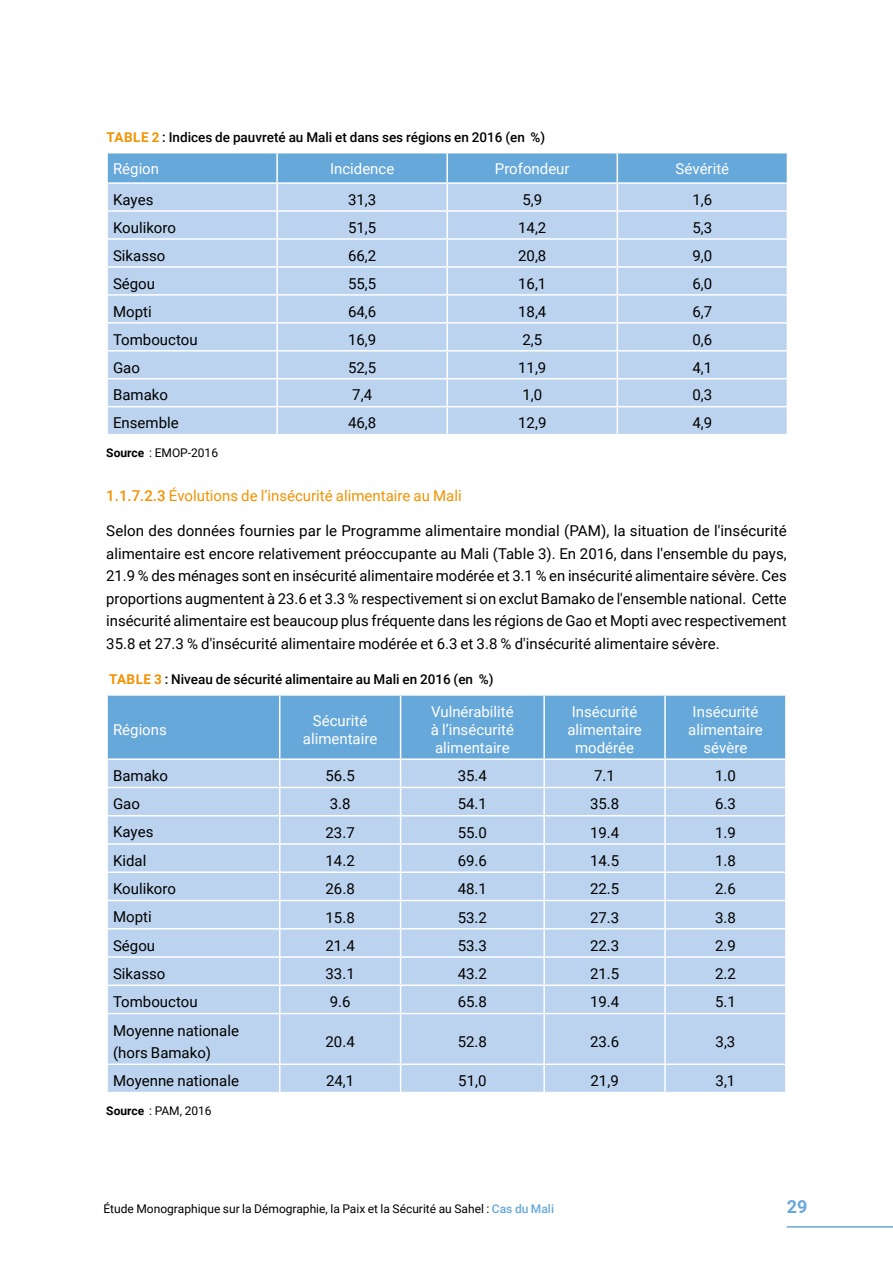
<style>
.page{position:relative;width:893px;height:1263px;background:#fff}
.page>*{position:absolute;margin:0;border:0;box-sizing:border-box;transform-origin:0 0}
.t1{font:700 18px "Roboto";color:#67a8da}
.t2{font:15px/22.5px "Roboto";color:#000;text-align:justify}
.t3{font:15px/18px "Roboto";color:#fff;text-align:center}
.t4{font:15px "Roboto";color:#f39200}
.t5{font:500 13.5px "Roboto";color:#000}
.t6{font:12px "Roboto";color:#000}
.s1{font-weight:700;color:#f39200}
.s2{font-weight:700}
.s3{font-weight:500}
.s4{font-weight:500;color:#67a8da}
</style>
<div class="page">
<hr style="left:787px;top:1226px;width:106px;height:1px;background:#67a8da">
<svg style="left:107px;top:153px;width:681px;height:281px;background:#b6d1ec"></svg>
<div style="left:108px;top:1014px;width:677px;height:78px;background:#bbd3ee"></div>
<svg style="left:107px;top:695px;width:679px;height:318px;background:#aeccea"></svg>
<hr style="left:544px;top:984px;width:121px;height:2px;background:#fff">
<hr style="left:543px;top:986px;width:2px;height:27px;background:#fff">
<hr style="left:665px;top:984px;width:122px;height:2px;background:#fff">
<hr style="left:664px;top:986px;width:2px;height:27px;background:#fff">
<hr style="left:785px;top:986px;width:2px;height:27px;background:#fff">
<hr style="left:279px;top:1014px;width:1px;height:49px;background:#fff">
<hr style="left:400px;top:1014px;width:1px;height:49px;background:#fff">
<hr style="left:543px;top:1014px;width:2px;height:49px;background:#fff">
<hr style="left:664px;top:1014px;width:2px;height:49px;background:#fff">
<hr style="left:106px;top:1063px;width:174px;height:2px;background:#fff">
<hr style="left:280px;top:1063px;width:121px;height:2px;background:#fff">
<svg style="left:279px;top:1065px;width:1px;height:27px"></svg>
<hr style="left:401px;top:1063px;width:143px;height:2px;background:#fff">
<svg style="left:400px;top:1065px;width:1px;height:27px"></svg>
<hr style="left:544px;top:1063px;width:121px;height:2px;background:#fff">
<hr style="left:543px;top:1065px;width:2px;height:27px;background:#fff">
<hr style="left:665px;top:1063px;width:122px;height:2px;background:#fff">
<hr style="left:664px;top:1065px;width:2px;height:27px;background:#fff">
<p class="t5" style="left:107px;top:127px;width:440px"><span class="s1">TABLE 2</span> : Indices de pauvreté au Mali et dans ses régions en 2016 (en %)</p>
<p class="t3" style="left:113px;top:160px;width:48px">Région</p>
<p class="t3" style="left:330px;top:160px;width:66px">Incidence</p>
<p class="t3" style="left:495px;top:160px;width:76px">Profondeur</p>
<p class="t3" style="left:676px;top:160px;width:55px">Sévérité</p>
<p class="t2" style="left:113px;top:188px;width:42px">Kayes</p>
<p class="t2" style="left:348px;top:188px;width:30px">31,3</p>
<p class="t2" style="left:522px;top:188px;width:21px">5,9</p>
<p class="t2" style="left:692px;top:188px;width:21px">1,6</p>
<p class="t2" style="left:113px;top:216px;width:64px">Koulikoro</p>
<p class="t2" style="left:348px;top:216px;width:30px">51,5</p>
<p class="t2" style="left:518px;top:216px;width:30px">14,2</p>
<p class="t2" style="left:692px;top:216px;width:21px">5,3</p>
<p class="t2" style="left:113px;top:244px;width:54px">Sikasso</p>
<p class="t2" style="left:348px;top:244px;width:30px">66,2</p>
<p class="t2" style="left:518px;top:244px;width:30px">20,8</p>
<p class="t2" style="left:692px;top:244px;width:21px">9,0</p>
<p class="t2" style="left:113px;top:271px;width:44px">Ségou</p>
<p class="t2" style="left:348px;top:271px;width:30px">55,5</p>
<p class="t2" style="left:518px;top:271px;width:30px">16,1</p>
<p class="t2" style="left:692px;top:271px;width:21px">6,0</p>
<p class="t2" style="left:113px;top:299px;width:40px">Mopti</p>
<p class="t2" style="left:348px;top:299px;width:30px">64,6</p>
<p class="t2" style="left:518px;top:299px;width:30px">18,4</p>
<p class="t2" style="left:692px;top:299px;width:21px">6,7</p>
<p class="t2" style="left:113px;top:327px;width:86px">Tombouctou</p>
<p class="t2" style="left:348px;top:327px;width:30px">16,9</p>
<p class="t2" style="left:522px;top:327px;width:21px">2,5</p>
<p class="t2" style="left:692px;top:327px;width:21px">0,6</p>
<p class="t2" style="left:113px;top:355px;width:28px">Gao</p>
<p class="t2" style="left:348px;top:355px;width:30px">52,5</p>
<p class="t2" style="left:518px;top:355px;width:30px">11,9</p>
<p class="t2" style="left:692px;top:355px;width:21px">4,1</p>
<p class="t2" style="left:113px;top:383px;width:56px">Bamako</p>
<p class="t2" style="left:352px;top:383px;width:21px">7,4</p>
<p class="t2" style="left:522px;top:383px;width:21px">1,0</p>
<p class="t2" style="left:692px;top:383px;width:21px">0,3</p>
<p class="t2" style="left:113px;top:411px;width:67px">Ensemble</p>
<p class="t2" style="left:348px;top:411px;width:30px">46,8</p>
<p class="t2" style="left:518px;top:411px;width:30px">12,9</p>
<p class="t2" style="left:692px;top:411px;width:21px">4,9</p>
<p class="t6" style="left:106px;top:444px;width:113px"><span class="s2">Source</span> : EMOP-2016</p>
<p class="t4" style="left:106px;top:485px;width:357px"><span class="s3">1.1.7.2.3</span> Évolutions de l’insécurité alimentaire au Mali</p>
<p class="t2" style="left:106px;top:519px;width:682px">Selon des données fournies par le Programme alimentaire mondial (PAM), la situation de l'insécurité alimentaire est encore relativement préoccupante au Mali (Table 3). En 2016, dans l'ensemble du pays, 21.9 % des ménages sont en insécurité alimentaire modérée et 3.1 % en insécurité alimentaire sévère. Ces proportions augmentent à 23.6 et 3.3 % respectivement si on exclut Bamako de l'ensemble national. Cette insécurité alimentaire est beaucoup plus fréquente dans les régions de Gao et Mopti avec respectivement 35.8 et 27.3 % d'insécurité alimentaire modérée et 6.3 et 3.8 % d'insécurité alimentaire sévère.</p>
<p class="t5" style="left:109px;top:670px;width:386px"><span class="s1">TABLE 3</span> : Niveau de sécurité alimentaire au Mali en 2016 (en %)</p>
<p class="t3" style="left:113px;top:720px;width:55px">Régions</p>
<p class="t3" style="left:303px;top:711px;width:76px">Sécurité alimentaire</p>
<p class="t3" style="left:431px;top:702px;width:85px;text-align:justify">Vulnérabilité à l’insécurité alimentaire</p>
<p class="t3" style="left:567px;top:702px;width:76px">Insécurité alimentaire modérée</p>
<p class="t3" style="left:688px;top:702px;width:76px">Insécurité alimentaire sévère</p>
<p class="t2" style="left:113px;top:764px;width:56px">Bamako</p>
<p class="t2" style="left:326px;top:764px;width:31px">56.5</p>
<p class="t2" style="left:458px;top:764px;width:31px">35.4</p>
<p class="t2" style="left:594px;top:764px;width:22px">7.1</p>
<p class="t2" style="left:715px;top:764px;width:22px">1.0</p>
<p class="t2" style="left:113px;top:792px;width:28px">Gao</p>
<p class="t2" style="left:330px;top:792px;width:22px">3.8</p>
<p class="t2" style="left:458px;top:792px;width:31px">54.1</p>
<p class="t2" style="left:590px;top:792px;width:31px">35.8</p>
<p class="t2" style="left:715px;top:792px;width:22px">6.3</p>
<p class="t2" style="left:113px;top:820px;width:42px">Kayes</p>
<p class="t2" style="left:326px;top:820px;width:31px">23.7</p>
<p class="t2" style="left:458px;top:820px;width:31px">55.0</p>
<p class="t2" style="left:590px;top:820px;width:31px">19.4</p>
<p class="t2" style="left:715px;top:820px;width:22px">1.9</p>
<p class="t2" style="left:113px;top:848px;width:35px">Kidal</p>
<p class="t2" style="left:326px;top:849px;width:31px">14.2</p>
<p class="t2" style="left:458px;top:849px;width:31px">69.6</p>
<p class="t2" style="left:590px;top:849px;width:31px">14.5</p>
<p class="t2" style="left:715px;top:849px;width:22px">1.8</p>
<p class="t2" style="left:113px;top:877px;width:64px">Koulikoro</p>
<p class="t2" style="left:326px;top:877px;width:31px">26.8</p>
<p class="t2" style="left:458px;top:877px;width:31px">48.1</p>
<p class="t2" style="left:590px;top:877px;width:31px">22.5</p>
<p class="t2" style="left:715px;top:877px;width:22px">2.6</p>
<p class="t2" style="left:113px;top:905px;width:40px">Mopti</p>
<p class="t2" style="left:326px;top:905px;width:31px">15.8</p>
<p class="t2" style="left:458px;top:905px;width:31px">53.2</p>
<p class="t2" style="left:590px;top:905px;width:31px">27.3</p>
<p class="t2" style="left:715px;top:905px;width:22px">3.8</p>
<p class="t2" style="left:113px;top:933px;width:44px">Ségou</p>
<p class="t2" style="left:326px;top:934px;width:31px">21.4</p>
<p class="t2" style="left:458px;top:934px;width:31px">53.3</p>
<p class="t2" style="left:590px;top:934px;width:31px">22.3</p>
<p class="t2" style="left:715px;top:934px;width:22px">2.9</p>
<p class="t2" style="left:113px;top:962px;width:54px">Sikasso</p>
<p class="t2" style="left:326px;top:962px;width:31px">33.1</p>
<p class="t2" style="left:458px;top:962px;width:31px">43.2</p>
<p class="t2" style="left:590px;top:962px;width:31px">21.5</p>
<p class="t2" style="left:715px;top:962px;width:22px">2.2</p>
<p class="t2" style="left:113px;top:990px;width:86px">Tombouctou</p>
<p class="t2" style="left:330px;top:990px;width:22px">9.6</p>
<p class="t2" style="left:458px;top:990px;width:31px">65.8</p>
<p class="t2" style="left:590px;top:990px;width:31px">19.4</p>
<p class="t2" style="left:715px;top:990px;width:22px">5.1</p>
<p class="t2" style="left:113px;top:1018px;width:127px">Moyenne nationale (hors Bamako)</p>
<p class="t2" style="left:326px;top:1030px;width:31px">20.4</p>
<p class="t2" style="left:458px;top:1030px;width:31px">52.8</p>
<p class="t2" style="left:590px;top:1030px;width:31px">23.6</p>
<p class="t2" style="left:716px;top:1030px;width:21px">3,3</p>
<p class="t2" style="left:113px;top:1069px;width:127px">Moyenne nationale</p>
<p class="t2" style="left:326px;top:1069px;width:30px">24,1</p>
<p class="t2" style="left:458px;top:1069px;width:30px">51,0</p>
<p class="t2" style="left:590px;top:1069px;width:30px">21,9</p>
<p class="t2" style="left:716px;top:1069px;width:21px">3,1</p>
<p class="t6" style="left:106px;top:1102px;width:107px"><span class="s2">Source</span> : PAM, 2016</p>
<p class="t6" style="left:103px;top:1200px;width:452px">Étude Monographique sur la Démographie, la Paix et la Sécurité au Sahel : <span class="s4">Cas du Mali</span></p>
<p class="t1" style="left:787px;top:1194px;width:22px">29</p>
</div>
